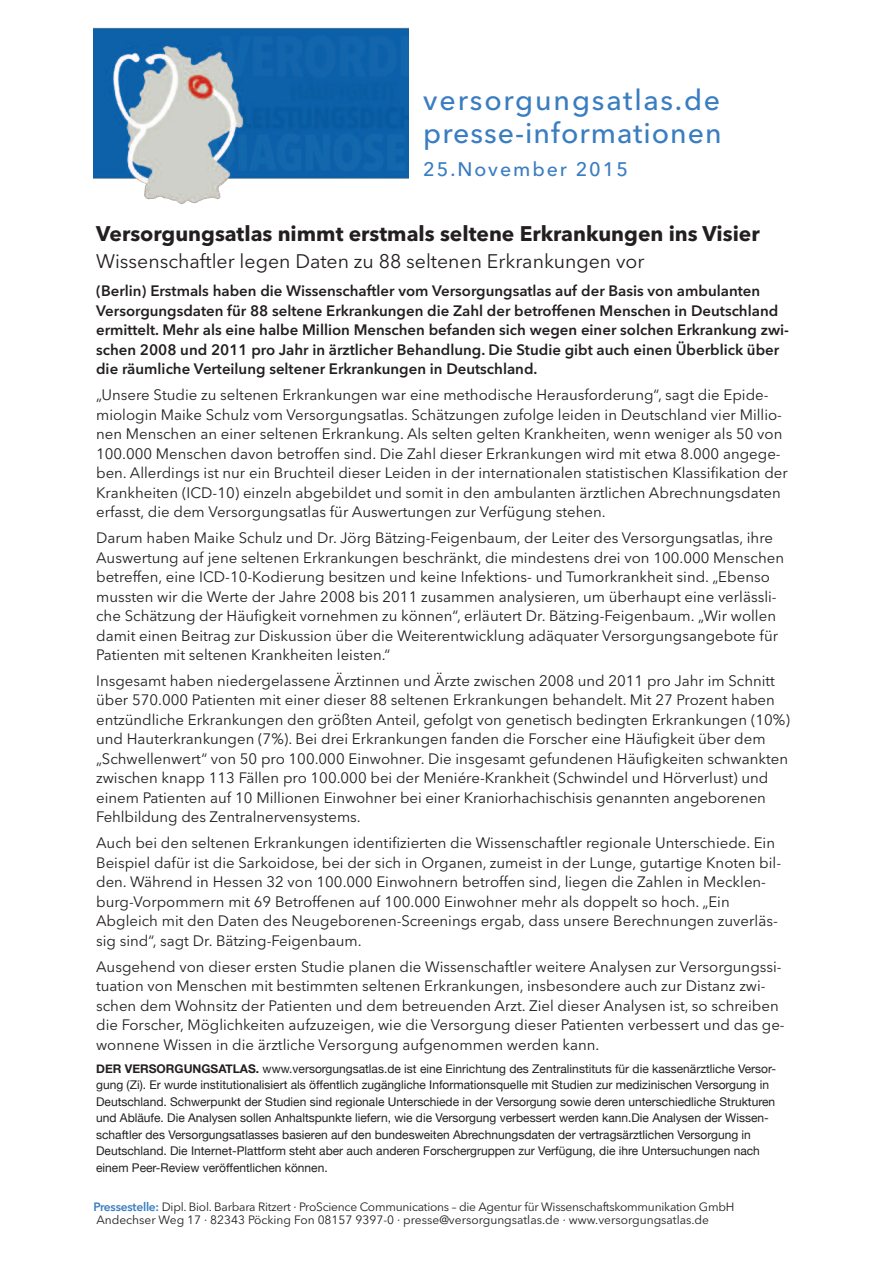
<style>
.page{position:relative;width:893px;height:1263px;background:#fff}
.page>*{position:absolute;margin:0;border:0;box-sizing:border-box;transform-origin:0 0}
.t1{font:500 28.5px/33px "Avenir Next";letter-spacing:.035em;color:#3a7dc0}
.t2{font:700 21px "Avenir Next";color:#231f20}
.t3{font:19.5px "Avenir Next";color:#231f20}
.t4{font:500 19.5px "Avenir Next";letter-spacing:.1em;color:#3a7dc0}
.t5{font:15px/19.5px "Avenir Next";color:#231f20}
.t6{font:600 15px/19.5px "Avenir Next";color:#231f20}
.t7{font:12px/16.5px "Helvetica Neue";color:#231f20}
.t8{font:12px/12.9px "Avenir Next";letter-spacing:-.02em;color:#231f20}
.s1{font-weight:700}
.s2{font-weight:600;color:#3a7dc0}
</style>
<div class="page">
<img style="left:94px;top:27px;width:314px;height:178px">
<h1 class="t1" style="left:423px;top:83px;width:300px">versorgungsatlas.de presse-informationen</h1>
<h3 class="t4" style="left:423px;top:153px;width:206px">25.November 2015</h3>
<h2 class="t2" style="left:96px;top:216px;width:665px">Versorgungsatlas nimmt erstmals seltene Erkrankungen ins Visier</h2>
<h3 class="t3" style="left:96px;top:245px;width:550px">Wissenschaftler legen Daten zu 88 seltenen Erkrankungen vor</h3>
<p class="t6" style="left:96px;top:281px;width:694px">(Berlin) Erstmals haben die Wissenschaftler vom Versorgungsatlas auf der Basis von ambulanten Versorgungsdaten für 88 seltene Erkrankungen die Zahl der betroffenen Menschen in Deutschland ermittelt. Mehr als eine halbe Million Menschen befanden sich wegen einer solchen Erkrankung zwi&shy;schen 2008 und 2011 pro Jahr in ärztlicher Behandlung. Die Studie gibt auch einen Überblick über die räumliche Verteilung seltener Erkrankungen in Deutschland.</p>
<p class="t5" style="left:96px;top:385px;width:693px">„Unsere Studie zu seltenen Erkrankungen war eine methodische Herausforderung“, sagt die Epide&shy;miologin Maike Schulz vom Versorgungsatlas. Schätzungen zufolge leiden in Deutschland vier Millio&shy;nen Menschen an einer seltenen Erkrankung. Als selten gelten Krankheiten, wenn weniger als 50 von 100.000 Menschen davon betroffen sind. Die Zahl dieser Erkrankungen wird mit etwa 8.000 angege&shy;ben. Allerdings ist nur ein Bruchteil dieser Leiden in der internationalen statistischen Klassifikation der Krankheiten (ICD-10) einzeln abgebildet und somit in den ambulanten ärztlichen Abrechnungsdaten erfasst, die dem Versorgungsatlas für Auswertungen zur Verfügung stehen.</p>
<p class="t5" style="left:96px;top:527px;width:689px">Darum haben Maike Schulz und Dr. Jörg Bätzing-Feigenbaum, der Leiter des Versorgungsatlas, ihre Auswertung auf jene seltenen Erkrankungen beschränkt, die mindestens drei von 100.000 Menschen betreffen, eine ICD-10-Kodierung besitzen und keine Infektions- und Tumorkrankheit sind. „Ebenso mussten wir die Werte der Jahre 2008 bis 2011 zusammen analysieren, um überhaupt eine verlässli&shy;che Schätzung der Häufigkeit vornehmen zu können“, erläutert Dr. Bätzing-Feigenbaum. „Wir wollen damit einen Beitrag zur Diskussion über die Weiterentwicklung adäquater Versorgungsangebote für Patienten mit seltenen Krankheiten leisten.“</p>
<p class="t5" style="left:96px;top:670px;width:695px">Insgesamt haben niedergelassene Ärztinnen und Ärzte zwischen 2008 und 2011 pro Jahr im Schnitt über 570.000 Patienten mit einer dieser 88 seltenen Erkrankungen behandelt. Mit 27 Prozent haben entzündliche Erkrankungen den größten Anteil, gefolgt von genetisch bedingten Erkrankungen (10%) und Hauterkrankungen (7%). Bei drei Erkrankungen fanden die Forscher eine Häufigkeit über dem „Schwellenwert“ von 50 pro 100.000 Einwohner. Die insgesamt gefundenen Häufigkeiten schwankten zwischen knapp 113 Fällen pro 100.000 bei der Meniére-Krankheit (Schwindel und Hörverlust) und einem Patienten auf 10 Millionen Einwohner bei einer Kraniorhachischisis genannten angeborenen Fehlbildung des Zentralnervensystems.</p>
<p class="t5" style="left:96px;top:833px;width:686px">Auch bei den seltenen Erkrankungen identifizierten die Wissenschaftler regionale Unterschiede. Ein Beispiel dafür ist die Sarkoidose, bei der sich in Organen, zumeist in der Lunge, gutartige Knoten bil&shy;den. Während in Hessen 32 von 100.000 Einwohnern betroffen sind, liegen die Zahlen in Mecklen&shy;burg-Vorpommern mit 69 Betroffenen auf 100.000 Einwohner mehr als doppelt so hoch. „Ein Abgleich mit den Daten des Neugeborenen-Screenings ergab, dass unsere Berechnungen zuverläs&shy;sig sind“, sagt Dr. Bätzing-Feigenbaum.</p>
<p class="t5" style="left:96px;top:956px;width:690px">Ausgehend von dieser ersten Studie planen die Wissenschaftler weitere Analysen zur Versorgungssi&shy;tuation von Menschen mit bestimmten seltenen Erkrankungen, insbesondere auch zur Distanz zwi&shy;schen dem Wohnsitz der Patienten und dem betreuenden Arzt. Ziel dieser Analysen ist, so schreiben die Forscher, Möglichkeiten aufzuzeigen, wie die Versorgung dieser Patienten verbessert und das ge&shy;wonnene Wissen in die ärztliche Versorgung aufgenommen werden kann.</p>
<p class="t7" style="left:96px;top:1060px;width:681px"><span class="s1">DER VERSORGUNGSATLAS.</span> www.versorgungsatlas.de ist eine Einrichtung des Zentralinstituts für die kassenärztliche Versor&shy;gung (Zi). Er wurde institutionalisiert als öffentlich zugängliche Informationsquelle mit Studien zur medizinischen Versorgung in Deutschland. Schwerpunkt der Studien sind regionale Unterschiede in der Versorgung sowie deren unterschiedliche Strukturen und Abläufe. Die Analysen sollen Anhaltspunkte liefern, wie die Versorgung verbessert werden kann.Die Analysen der Wissen&shy;schaftler des Versorgungsatlasses basieren auf den bundesweiten Abrechnungsdaten der vertragsärztlichen Versorgung in Deutschland. Die Internet-Plattform steht aber auch anderen Forschergruppen zur Verfügung, die ihre Untersuchungen nach einem Peer-Review veröffentlichen können.</p>
<p class="t8" style="left:94px;top:1200px;width:642px"><span class="s2">Pressestelle:</span> Dipl. Biol. Barbara Ritzert · ProScience Communications – die Agentur für Wissenschaftskommunikation GmbH<br>Andechser Weg 17 · 82343 Pöcking Fon 08157 9397-0 · presse@versorgungsatlas.de · www.versorgungsatlas.de</p>
</div>
